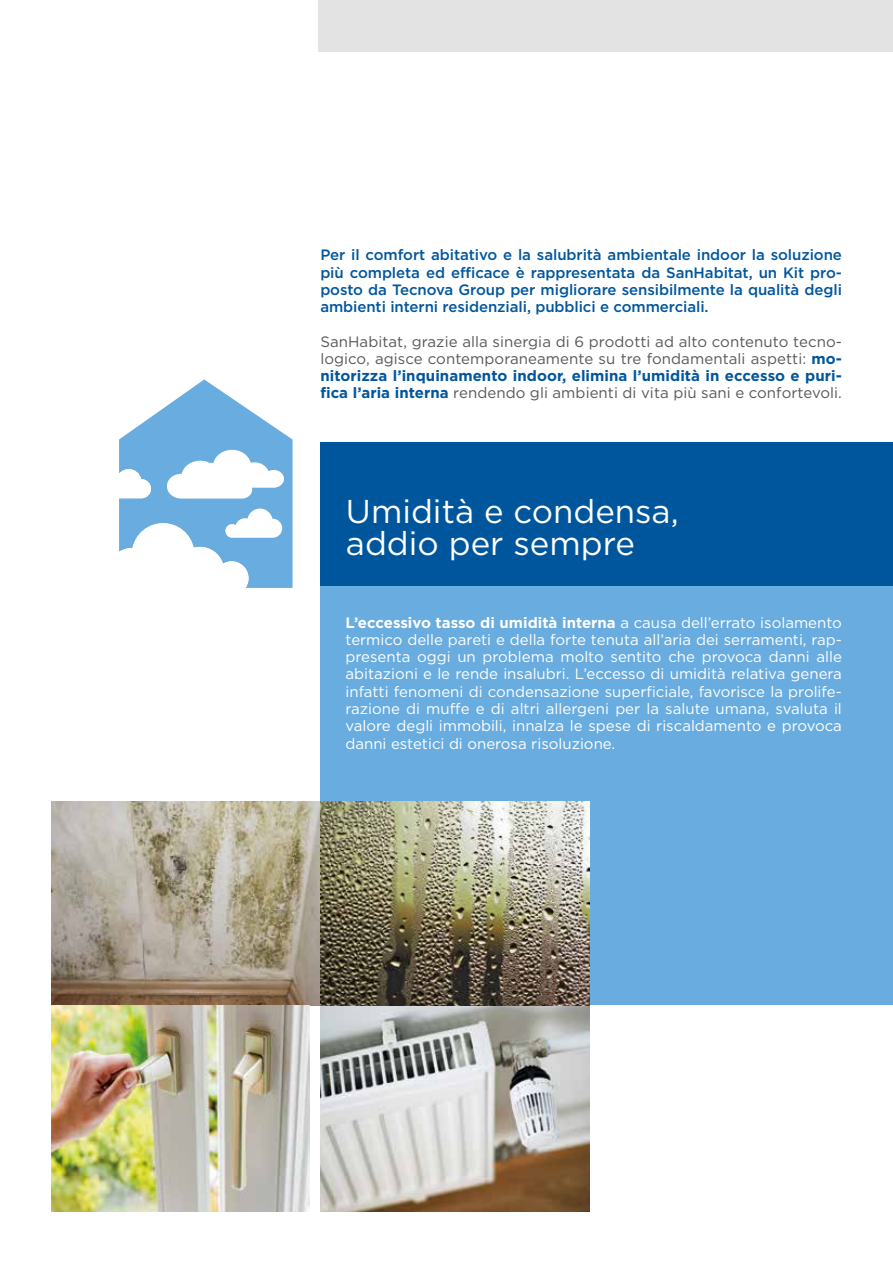
<style>
.page{position:relative;width:893px;height:1263px;background:#fff}
.page>*{position:absolute;margin:0;border:0;box-sizing:border-box;transform-origin:0 0}
.t1{font:33px/31.5px "Gotham HTF";color:#fff}
.t2{font:15px/17.2px "Gotham HTF";color:#fff;text-align:justify}
.t3{font:15px/17.2px "Gotham HTF";letter-spacing:.005em;color:#575756;text-align:justify}
.t4{font:500 15px/17.2px "Gotham HTF";letter-spacing:-.005em;color:#00569d;text-align:justify}
.s1{font-weight:700;color:#00569d}
.s2{font-weight:700}
</style>
<div class="page">
<div style="left:320px;top:442px;width:573px;height:145px;background:#00569d"></div>
<div style="left:320px;top:586px;width:573px;height:419px;background:#69acdf"></div>
<div style="left:319px;top:0;width:574px;height:51px;background:#e3e3e3"></div>
<img style="left:51px;top:801px;width:269px;height:204px">
<img style="left:51px;top:1005px;width:259px;height:207px">
<img style="left:320px;top:801px;width:270px;height:411px">
<svg style="left:119px;top:379px;width:174px;height:209px"></svg>
<p class="t4" style="left:320px;top:246px;width:523px">Per il comfort abitativo e la salubrità ambientale indoor la soluzione più completa ed efficace è rappresentata da SanHabitat, un Kit pro&shy;posto da Tecnova Group per migliorare sensibilmente la qualità degli ambienti interni residenziali, pubblici e commerciali.</p>
<p class="t3" style="left:320px;top:332px;width:523px">SanHabitat, grazie alla sinergia di 6 prodotti ad alto contenuto tecno&shy;logico, agisce contemporaneamente su tre fondamentali aspetti: <span class="s1">mo&shy;nitorizza l’inquinamento indoor, elimina l’umidità in eccesso e puri&shy;fica l’aria interna</span> rendendo gli ambienti di vita più sani e confortevoli.</p>
<h1 class="t1" style="left:346px;top:496px;width:334px">Umidità e condensa, addio per sempre</h1>
<p class="t2" style="left:345px;top:613px;width:498px"><span class="s2">L’eccessivo tasso di umidità interna</span> a causa dell’errato isolamento termico delle pareti e della forte tenuta all’aria dei serramenti, rap&shy;presenta oggi un problema molto sentito che provoca danni alle abitazioni e le rende insalubri. L’eccesso di umidità relativa genera infatti fenomeni di condensazione superficiale, favorisce la prolife&shy;razione di muffe e di altri allergeni per la salute umana, svaluta il valore degli immobili, innalza le spese di riscaldamento e provoca danni estetici di onerosa risoluzione.</p>
</div>
